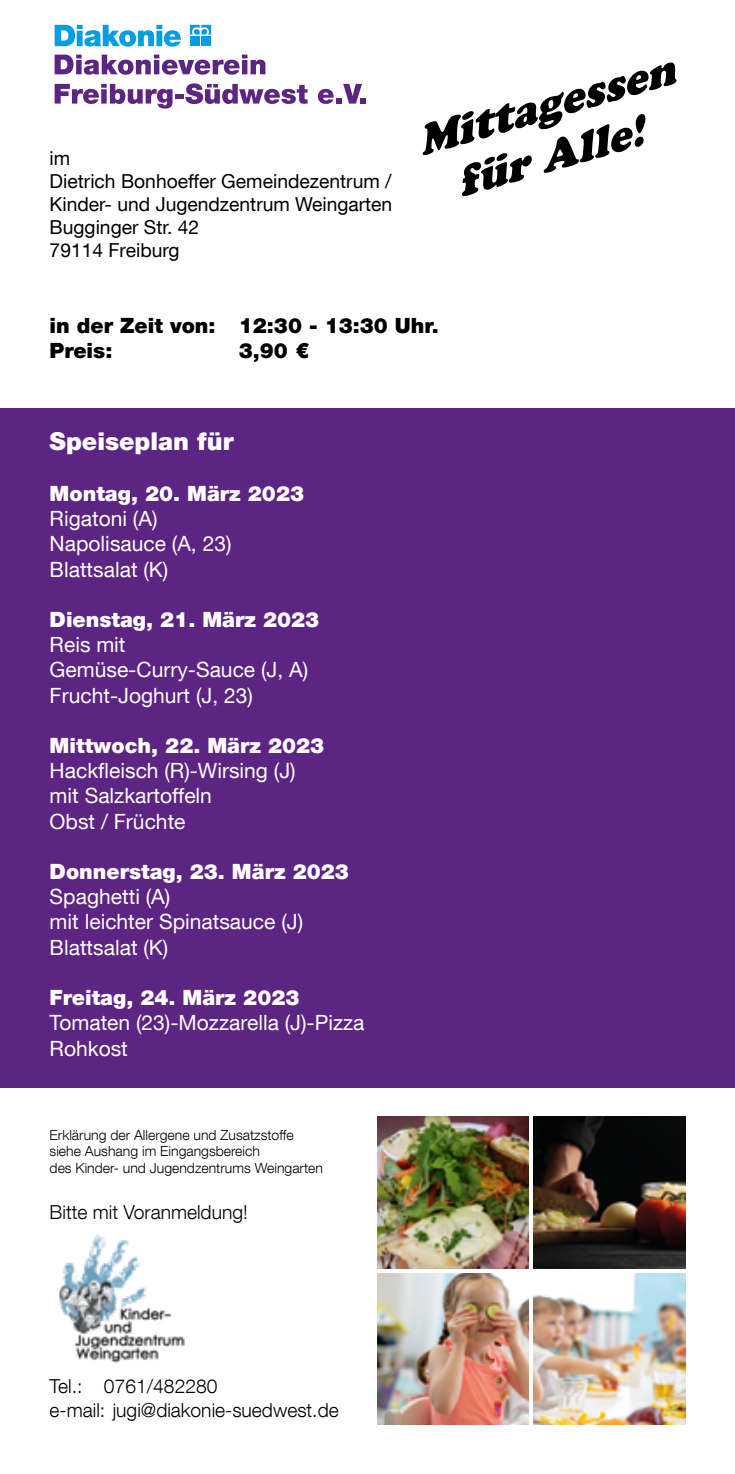
<style>
.page{position:relative;width:735px;height:1474px;background:#fff}
.page>*{position:absolute;margin:0;border:0;box-sizing:border-box;transform-origin:0 0}
.t1{font:italic 42px "Cooper Black Std";color:#000}
.t2{font:900 24.5px "Helvetica Neue LT Com";color:#fff}
.t3{font:21px "Helvetica Neue LT Com";color:#fff}
.t4{font:900 21px "Helvetica Neue LT Com";color:#fff}
.t5{font:900 21px "Helvetica Neue LT Com";color:#000}
.t6{font:19.25px "Helvetica Neue LT Com";color:#000}
.t7{font:300 19.25px "Helvetica Neue LT Com";color:#000}
.t8{font:300 14px "Helvetica Neue LT Com";color:#000}
</style>
<div class="page">
<div style="left:0;top:408px;width:734px;height:679px;background:#5c2483"></div>
<img style="left:58px;top:1235px;width:127px;height:129px">
<svg style="left:55px;top:25px;width:126px;height:22px"></svg>
<svg style="left:190px;top:25px;width:21px;height:10px"></svg>
<div style="left:190px;top:36px;width:9px;height:10px;background:#009fe3"></div>
<div style="left:201px;top:36px;width:10px;height:10px;background:#009fe3"></div>
<svg style="left:55px;top:55px;width:210px;height:20px"></svg>
<svg style="left:55px;top:83px;width:252px;height:26px"></svg>
<svg style="left:318px;top:84px;width:48px;height:20px"></svg>
<img style="left:533px;top:1116px;width:152px;height:151px">
<img style="left:377px;top:1116px;width:151px;height:151px">
<img style="left:377px;top:1273px;width:151px;height:151px">
<img style="left:533px;top:1273px;width:152px;height:151px">
<p class="t6" style="left:50px;top:146px;width:22px">im</p>
<p class="t6" style="left:50px;top:169px;width:343px">Dietrich Bonhoeffer Gemeindezentrum /</p>
<p class="t6" style="left:50px;top:192px;width:344px">Kinder- und Jugendzentrum Weingarten</p>
<p class="t6" style="left:50px;top:215px;width:151px">Bugginger Str. 42</p>
<p class="t6" style="left:50px;top:238px;width:131px">79114 Freiburg</p>
<p class="t1" style="left:410px;top:117px;width:266px;rotate:-16deg">Mittagessen</p>
<p class="t1" style="left:450px;top:158px;width:193px;rotate:-16deg">für Alle!</p>
<p class="t5" style="left:50px;top:313px;width:390px">in der Zeit von: 12:30 - 13:30 Uhr.</p>
<p class="t5" style="left:50px;top:338px;width:64px">Preis:</p>
<p class="t5" style="left:239px;top:338px;width:72px">3,90 €</p>
<p class="t2" style="left:50px;top:427px;width:185px">Speiseplan für</p>
<p class="t4" style="left:50px;top:481px;width:256px">Montag, 20. März 2023</p>
<p class="t3" style="left:50px;top:505px;width:109px">Rigatoni (A)</p>
<p class="t3" style="left:50px;top:531px;width:183px">Napolisauce (A, 23)</p>
<p class="t3" style="left:50px;top:556px;width:120px">Blattsalat (K)</p>
<p class="t4" style="left:50px;top:607px;width:271px">Dienstag, 21. März 2023</p>
<p class="t3" style="left:50px;top:631px;width:77px">Reis mit</p>
<p class="t3" style="left:50px;top:657px;width:260px">Gemüse-Curry-Sauce (J, A)</p>
<p class="t3" style="left:50px;top:682px;width:205px">Frucht-Joghurt (J, 23)</p>
<p class="t4" style="left:50px;top:733px;width:276px">Mittwoch, 22. März 2023</p>
<p class="t3" style="left:50px;top:757px;width:247px">Hackfleisch (R)-Wirsing (J)</p>
<p class="t3" style="left:50px;top:783px;width:164px">mit Salzkartoffeln</p>
<p class="t3" style="left:50px;top:808px;width:137px">Obst / Früchte</p>
<p class="t4" style="left:50px;top:859px;width:300px">Donnerstag, 23. März 2023</p>
<p class="t3" style="left:50px;top:883px;width:122px">Spaghetti (A)</p>
<p class="t3" style="left:50px;top:909px;width:255px">mit leichter Spinatsauce (J)</p>
<p class="t3" style="left:50px;top:934px;width:120px">Blattsalat (K)</p>
<p class="t4" style="left:50px;top:985px;width:251px">Freitag, 24. März 2023</p>
<p class="t3" style="left:50px;top:1009px;width:316px">Tomaten (23)-Mozzarella (J)-Pizza</p>
<p class="t3" style="left:50px;top:1035px;width:80px">Rohkost</p>
<p class="t8" style="left:50px;top:1126px;width:245px">Erklärung der Allergene und Zusatzstoffe</p>
<p class="t8" style="left:50px;top:1142px;width:212px">siehe Aushang im Eingangsbereich</p>
<p class="t8" style="left:50px;top:1159px;width:275px">des Kinder- und Jugendzentrums Weingarten</p>
<p class="t7" style="left:50px;top:1200px;width:199px">Bitte mit Voranmeldung!</p>
<p class="t7" style="left:50px;top:1374px;width:169px">Tel.: 0761/482280</p>
<p class="t7" style="left:50px;top:1397px;width:290px">e-mail: jugi@diakonie-suedwest.de</p>
</div>
